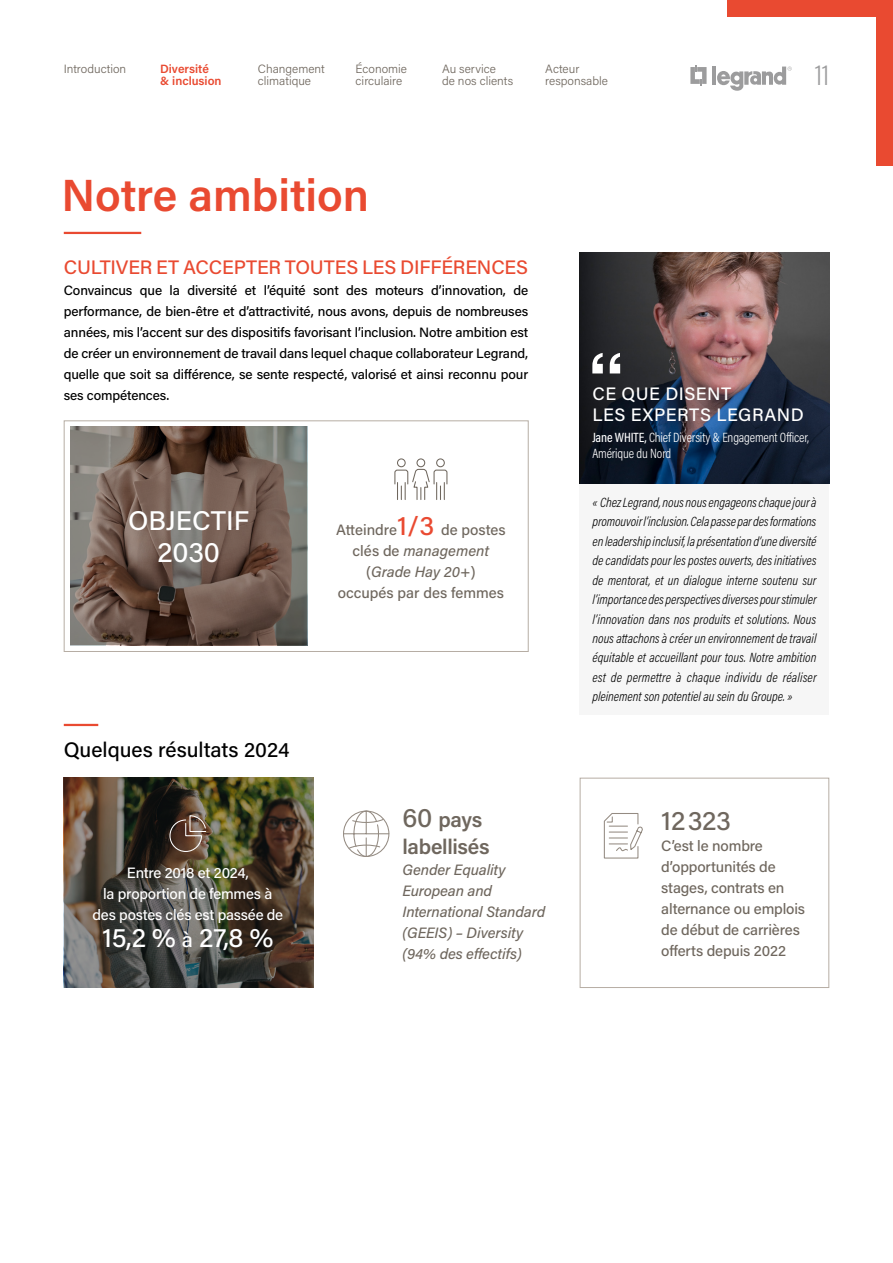
<style>
.page{position:relative;width:893px;height:1263px;background:#fff}
.page>*{position:absolute;margin:0;border:0;box-sizing:border-box;transform-origin:0 0}
.t1{font:600 45px "Acumin Pro";color:#e94a31}
.t2{font:300 28.5px "Acumin Pro Cond";color:#9c9c9d}
.t3{font:500 27px/32.4px "Acumin Pro";color:#fff;text-align:center}
.t4{font:500 27px "Acumin Pro";color:#6f675e}
.t5{font:500 21px "Acumin Pro";color:#000}
.t6{font:600 21px/27px "Acumin Pro";letter-spacing:-.015em;color:#6f675e}
.t7{font:500 19.5px "Acumin Pro";letter-spacing:-.01em;color:#e94a31}
.t8{font:500 18px/21px "Acumin Pro";letter-spacing:.025em;color:#fff}
.t9{font:500 15px/21px "Acumin Pro";letter-spacing:-.01em;color:#6f675e;text-align:center}
.t10{font:italic 500 15px/21px "Acumin Pro";letter-spacing:-.01em;color:#6f675e}
.t11{font:500 15px/21px "Acumin Pro";letter-spacing:-.015em;color:#fff;text-align:center}
.t12{font:italic 300 13.5px/19.5px "Acumin Pro Cond";color:#000;text-align:justify}
.t13{font:500 13.5px/21px "Acumin Pro";letter-spacing:-.01em;color:#000;text-align:justify}
.t14{font:300 13.5px/16.2px "Acumin Pro Cond";letter-spacing:-.01em;color:#fff}
.t15{font:300 12px/12px "Acumin Pro";color:#6f675e}
.t16{font:600 12px/12px "Acumin Pro";color:#e94a31}
.s1{font-size:27px;color:#e94a31}
.s2{font-style:italic}
.s3{font-size:21px}
.s4{font-weight:500;font-size:27px}
.s5{font-weight:500}
</style>
<div class="page">
<div style="left:64px;top:420px;width:465px;height:232px;border:1px solid #b6ada4"></div>
<img style="left:64px;top:778px;width:249px;height:210px">
<svg style="left:70px;top:427px;width:237px;height:218px;background:#6d5c53"></svg>
<hr style="left:64px;top:724px;width:34px;height:2px;background:#e94a31">
<svg style="left:394px;top:458px;width:54px;height:42px"></svg>
<hr style="left:64px;top:232px;width:77px;height:2px;background:#e94a31">
<img style="left:580px;top:253px;width:249px;height:231px">
<svg style="left:592px;top:353px;width:28px;height:20px"></svg>
<svg style="left:343px;top:810px;width:47px;height:47px"></svg>
<svg style="left:169px;top:815px;width:38px;height:37px"></svg>
<svg style="left:603px;top:813px;width:40px;height:46px"></svg>
<div style="left:580px;top:484px;width:249px;height:230px;background:#f6f6f6"></div>
<div style="left:580px;top:778px;width:249px;height:210px;border:1px solid #b6ada4"></div>
<svg style="left:690px;top:66px;width:17px;height:19px"></svg>
<hr style="left:712px;top:67px;width:4px;height:18px;background:#9c9c9d">
<svg style="left:717px;top:67px;width:75px;height:24px"></svg>
<div style="left:727px;top:0;width:166px;height:17px;background:#e94a31"></div>
<div style="left:876px;top:0;width:17px;height:166px;background:#e94a31"></div>
<p class="t15" style="left:64px;top:62px;width:64px">Introduction</p>
<p class="t15" style="left:258px;top:62px;width:68px">Changement climatique</p>
<p class="t15" style="left:356px;top:62px;width:53px">Économie circulaire</p>
<p class="t15" style="left:442px;top:62px;width:73px">Au service<br>de nos clients</p>
<p class="t15" style="left:545px;top:62px;width:64px">Acteur responsable</p>
<p class="t16" style="left:160px;top:62px;width:63px">Diversité<br>&amp; inclusion</p>
<h1 class="t1" style="left:62px;top:164px;width:309px">Notre ambition</h1>
<h2 class="t2" style="left:815px;top:57px;width:16px">11</h2>
<h3 class="t7" style="left:64px;top:253px;width:466px">CULTIVER ET ACCEPTER TOUTES LES DIFFÉRENCES</h3>
<p class="t13" style="left:64px;top:279px;width:466px">Convaincus que la diversité et l’équité sont des moteurs d’innovation, de performance, de bien-être et d’attractivité, nous avons, depuis de nombreuses années, mis l’accent sur des dispositifs favorisant l’inclusion. Notre ambition est de créer un environnement de travail dans lequel chaque collaborateur Legrand, quelle que soit sa différence, se sente respecté, valorisé et ainsi reconnu pour ses compétences.</p>
<h3 class="t3" style="left:128px;top:503px;width:123px">OBJECTIF<br>2030</h3>
<p class="t9" style="left:336px;top:518px;width:171px">Atteindre<span class="s1">1/3</span> de postes clés de <span class="s2">management </span>(<span class="s2">Grade Hay 20+</span>) occupés par des femmes</p>
<h3 class="t5" style="left:64px;top:735px;width:227px">Quelques résultats 2024</h3>
<p class="t11" style="left:93px;top:861px;width:192px">Entre 2018 et 2024,<br>la proportion de femmes à des postes clés est passée de</p>
<h3 class="t3" style="left:102px;top:920px;width:173px">15,2 % <span class="s3">à</span> 27,8 %</h3>
<h3 class="t6" style="left:403px;top:805px;width:88px"><span class="s4">60</span> pays labellisés</h3>
<p class="t10" style="left:403px;top:858px;width:144px">Gender Equality<br>European and<br>International Standard (GEEIS) – Diversity (94% des effectifs)</p>
<h3 class="t8" style="left:592px;top:382px;width:213px">CE QUE DISENT<br>LES EXPERTS LEGRAND</h3>
<p class="t14" style="left:592px;top:429px;width:218px"><span class="s5">Jane WHITE,</span> Chief Diversity &amp; Engagement Officer,<br>Amérique du Nord</p>
<p class="t12" style="left:592px;top:492px;width:226px">« Chez Legrand, nous nous engageons chaque jour à promouvoir l’inclusion. Cela passe par des formations en leadership inclusif, la présentation d’une diversité de candidats pour les postes ouverts, des initiatives de mentorat, et un dialogue interne soutenu sur l’importance des perspectives diverses pour stimuler l’innovation dans nos produits et solutions. Nous nous attachons à créer un environnement de travail équitable et accueillant pour tous. Notre ambition est de permettre à chaque individu de réaliser pleinement son potentiel au sein du Groupe. »</p>
<h3 class="t4" style="left:661px;top:801px;width:71px">12323</h3>
<p class="t9" style="left:661px;top:834px;width:145px;text-align:left">C’est le nombre d’opportunités de stages, contrats en alternance ou emplois de début de carrières offerts depuis 2022</p>
</div>
